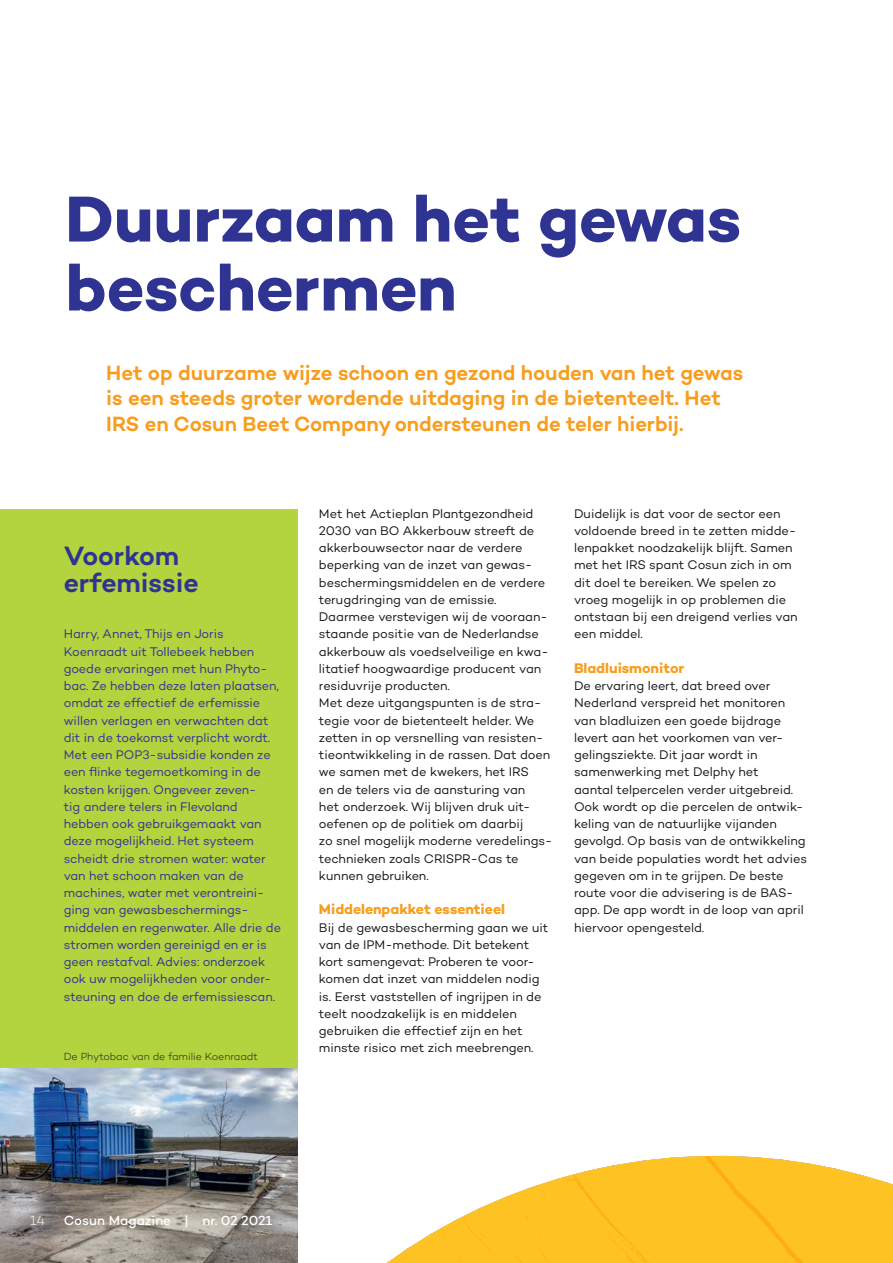
<style>
.page{position:relative;width:893px;height:1263px;background:#fff}
.page>*{position:absolute;margin:0;border:0;box-sizing:border-box;transform-origin:0 0}
.t1{font:700 66px/69px "Campton";letter-spacing:-.005em;color:#2f3392}
.t2{font:600 27px/27px "Campton";letter-spacing:-.005em;color:#2f3392}
.t3{font:600 21px/25.8px "Campton";letter-spacing:-.005em;color:#f89d1e}
.t4{font:700 14.25px "Campton";letter-spacing:-.005em;color:#f89d1e}
.t5{font:500 13.5px "Campton";color:#fff}
.t6{font:300 13.5px "Campton";color:#fff}
.t7{font:12.75px/17.2px "Campton";letter-spacing:-.005em;color:#121617}
.t8{font:12.75px/17.2px "Campton";letter-spacing:-.005em;color:#2f3392}
.t9{font:300 10.5px "Campton";letter-spacing:-.005em;color:#121617}
</style>
<div class="page">
<div style="left:0;top:509px;width:298px;height:754px;background:#b3d33f"></div>
<img style="left:0;top:1068px;width:298px;height:195px">
<svg style="left:105px;top:1104px;width:623px;height:159px"></svg>
<img style="left:387px;top:1156px;width:506px;height:107px">
<h1 class="t1" style="left:65px;top:183px;width:678px">Duurzaam het gewas beschermen</h1>
<h3 class="t3" style="left:106px;top:359px;width:638px">Het op duurzame wijze schoon en gezond houden van het gewas is een steeds groter wordende uitdaging in de bietenteelt. Het<br>IRS en Cosun Beet Company ondersteunen de teler hierbij.</h3>
<h2 class="t2" style="left:64px;top:542px;width:136px">Voorkom erfemissie</h2>
<p class="t8" style="left:64px;top:625px;width:219px">Harry, Annet, Thijs en Joris<br>Koenraadt uit Tollebeek hebben goede ervaringen met hun Phyto&shy;bac. Ze hebben deze laten plaatsen, omdat ze effectief de erfemissie willen verlagen en verwachten dat dit in de toekomst verplicht wordt.<br>Met een POP3-subsidie konden ze een flinke tegemoetkoming in de kosten krijgen. Ongeveer zeven-<br>tig andere telers in Flevoland hebben ook gebruikgemaakt van deze mogelijkheid. Het systeem scheidt drie stromen water: water van het schoon maken van de machines, water met verontreini&shy;ging van gewasbeschermings&shy;middelen en regenwater. Alle drie de stromen worden gereinigd en er is geen restafval. Advies: onderzoek ook uw mogelijkheden voor onder&shy;steuning en doe de erfemissiescan.</p>
<p class="t9" style="left:64px;top:1049px;width:196px">De Phytobac van de familie Koenraadt</p>
<p class="t7" style="left:319px;top:504px;width:235px">Met het Actieplan Plantgezondheid 2030 van BO Akkerbouw streeft de akkerbouwsector naar de verdere beperking van de inzet van gewas&shy;beschermingsmiddelen en de verdere terugdringing van de emissie.<br>Daarmee verstevigen wij de vooraan&shy;staande positie van de Nederlandse akkerbouw als voedselveilige en kwa&shy;litatief hoogwaardige producent van residuvrije producten.<br>Met deze uitgangspunten is de stra&shy;tegie voor de bietenteelt helder. We zetten in op versnelling van resisten&shy;tieontwikkeling in de rassen. Dat doen we samen met de kwekers, het IRS<br>en de telers via de aansturing van<br>het onderzoek. Wij blijven druk uit&shy;oefenen op de politiek om daarbij<br>zo snel mogelijk moderne veredelings&shy;technieken zoals CRISPR-Cas te kunnen gebruiken.</p>
<p class="t4" style="left:319px;top:900px;width:188px">Middelenpakket essentieel</p>
<p class="t7" style="left:319px;top:918px;width:231px">Bij de gewasbescherming gaan we uit van de IPM-methode. Dit betekent kort samengevat: Proberen te voor&shy;komen dat inzet van middelen nodig is. Eerst vaststellen of ingrijpen in de teelt noodzakelijk is en middelen gebruiken die effectief zijn en het minste risico met zich meebrengen.</p>
<p class="t7" style="left:574px;top:504px;width:225px">Duidelijk is dat voor de sector een voldoende breed in te zetten midde&shy;lenpakket noodzakelijk blijft. Samen met het IRS spant Cosun zich in om dit doel te bereiken. We spelen zo vroeg mogelijk in op problemen die ontstaan bij een dreigend verlies van een middel.</p>
<p class="t4" style="left:574px;top:659px;width:112px">Bladluismonitor</p>
<p class="t7" style="left:574px;top:677px;width:234px">De ervaring leert, dat breed over Nederland verspreid het monitoren van bladluizen een goede bijdrage levert aan het voorkomen van ver&shy;gelingsziekte. Dit jaar wordt in samenwerking met Delphy het<br>aantal telpercelen verder uitgebreid.<br>Ook wordt op die percelen de ontwik&shy;keling van de natuurlijke vijanden gevolgd. Op basis van de ontwikkeling van beide populaties wordt het advies gegeven om in te grijpen. De beste route voor die advisering is de BAS&shy;app. De app wordt in de loop van april hiervoor opengesteld.</p>
<p class="t6" style="left:30px;top:1212px;width:17px">14</p>
<p class="t5" style="left:64px;top:1212px;width:210px">Cosun Magazine | nr. 02 2021</p>
</div>
